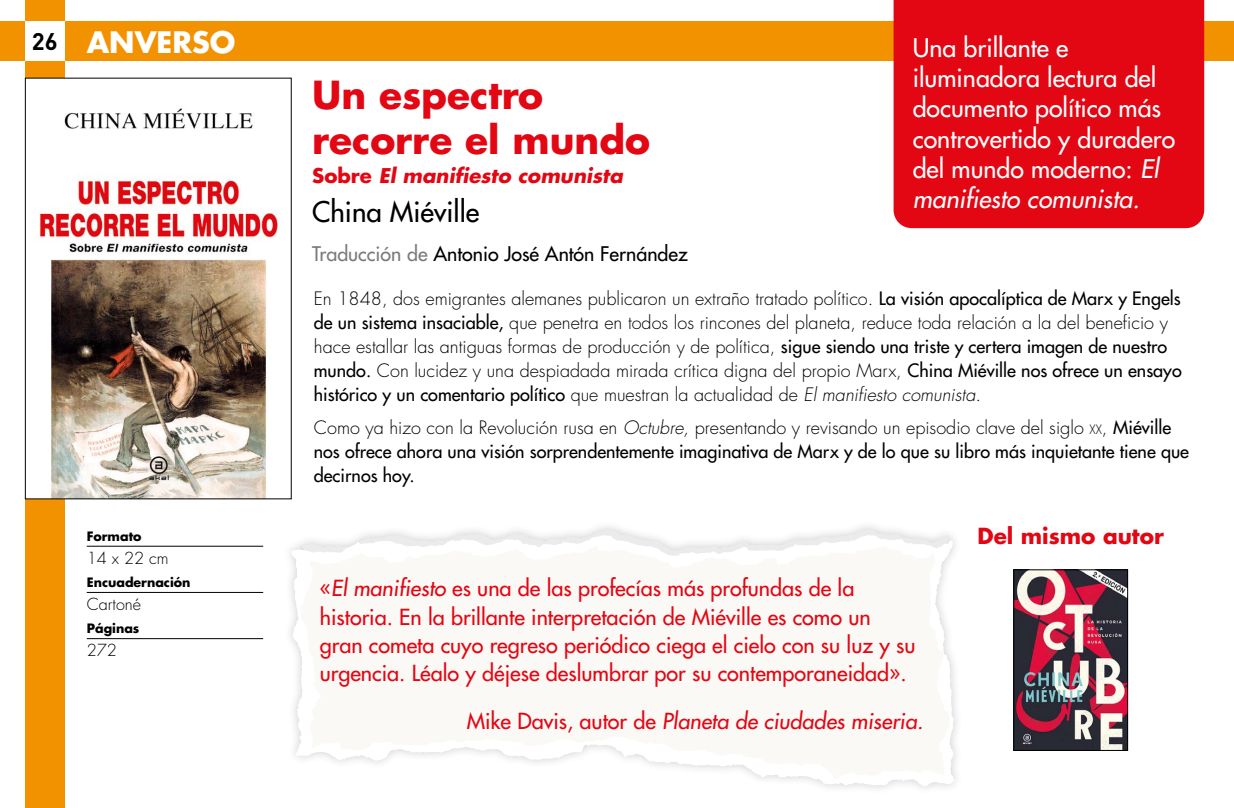
<style>
.page{position:relative;width:1234px;height:808px;background:#fff}
.page>*{position:absolute;margin:0;border:0;box-sizing:border-box;transform-origin:0 0}
.t1{font:700 37.65px/45.2px "Futura Std";color:#e30613}
.t2{font:700 28.8px "Futura Std";color:#fff}
.t3{font:500 27.75px "Futura Std";color:#000}
.t4{font:500 25.05px/30.3px "Futura Std";color:#fff}
.t5{font:500 21.6px/28.3px "Futura Std";color:#e30613}
.t6{font:700 21.6px "Futura Std";color:#e30613}
.t7{font:italic 700 19.8px "Futura Std";color:#e30613}
.t8{font:500 19.65px "Futura Std";color:#000}
.t9{font:300 18px/24px "Futura Std";color:#000}
.t10{font:500 18px/24px "Futura Std";color:#000}
.t11{font:300 16.2px "Futura Std";color:#000}
.t12{font:700 12.6px "Futura Std";color:#000}
.s1{font-family:"DIN Pro";font-size:23.7px;color:#000}
.s2{font-style:normal}
.s3{color:#7c7b7b}
.s4{font-style:italic}
.s5{font-weight:500}
.s6{font-weight:300}
.s7{font-weight:300;font-style:italic}
.s8{font-weight:300;font-size:12.6px}
</style>
<div class="page">
<svg style="left:290px;top:534px;width:664px;height:252px"></svg>
<svg style="left:298px;top:545px;width:652px;height:235px;fill:#fbf9f6"></svg>
<div style="left:0;top:21px;width:1233px;height:40px;background:#f39200"></div>
<div style="left:25px;top:0;width:39px;height:808px;background:#f39200"></div>
<div style="left:25px;top:21px;width:39px;height:40px;background:#fff"></div>
<hr style="left:87px;top:546px;width:176px;height:1px;background:#000">
<hr style="left:87px;top:592px;width:176px;height:1px;background:#000">
<hr style="left:87px;top:638px;width:176px;height:1px;background:#000">
<img style="left:27px;top:80px;width:251px;height:417px">
<div style="left:25px;top:78px;width:266px;height:421px;border:1px solid #000"></div>
<img style="left:1015px;top:572px;width:110px;height:177px">
<div style="left:1013px;top:570px;width:114px;height:181px;border:1px solid #000"></div>
<div style="left:893px;top:0;width:310px;height:228px;background:#e30613"></div>
<h2 class="t2" style="left:32px;top:23px;width:205px"><span class="s1">26</span> ANVERSO</h2>
<p class="t12" style="left:87px;top:528px;width:56px">Formato</p>
<p class="t11" style="left:87px;top:548px;width:83px">14 x 22 cm</p>
<p class="t12" style="left:87px;top:574px;width:105px">Encuadernación</p>
<p class="t11" style="left:87px;top:594px;width:56px">Cartoné</p>
<p class="t12" style="left:87px;top:620px;width:54px">Páginas</p>
<p class="t11" style="left:87px;top:641px;width:32px">272</p>
<h1 class="t1" style="left:312px;top:72px;width:339px">Un espectro recorre el mundo</h1>
<p class="t7" style="left:312px;top:163px;width:312px"><span class="s2">Sobre</span> El manifiesto comunista</p>
<h3 class="t3" style="left:312px;top:195px;width:169px">China Miéville</h3>
<p class="t8" style="left:312px;top:241px;width:377px"><span class="s3">Traducción de</span> Antonio José Antón Fernández</p>
<h3 class="t4" style="left:912px;top:32px;width:264px">Una brillante e iluminadora lectura del documento político más controvertido y duradero del mundo moderno: <span class="s4">El manifiesto comunista.</span></h3>
<p class="t9" style="left:314px;top:287px;width:869px">En 1848, dos emigrantes alemanes publicaron un extraño tratado político. <span class="s5">La visión apocalíptica de Marx y Engels de un sistema insaciable,</span> que penetra en todos los rincones del planeta, reduce toda relación a la del beneficio y hace estallar las antiguas formas de producción y de política, <span class="s5">sigue siendo una triste y certera imagen de nuestro mundo.</span> Con lucidez y una despiadada mirada crítica digna del propio Marx, <span class="s5">China Miéville nos ofrece un ensayo histórico y un comentario político</span> que muestran la actualidad de <span class="s4">El manifiesto comunista.</span></p>
<p class="t10" style="left:314px;top:415px;width:876px"><span class="s6">Como ya hizo con la Revolución rusa en</span> <span class="s7">Octubre,</span> <span class="s6">presentando y revisando un episodio clave del siglo</span> <span class="s8">xx</span><span class="s6">,</span> Miéville nos ofrece ahora una visión sorprendentemente imaginativa de Marx y de lo que su libro más inquietante tiene que decirnos hoy.</p>
<p class="t6" style="left:977px;top:522px;width:188px">Del mismo autor</p>
<p class="t5" style="left:320px;top:574px;width:597px">«El manifiesto es una de las profecías más profundas de la historia. En la brillante interpretación de Miéville es como un gran cometa cuyo regreso periódico ciega el cielo con su luz y su urgencia. Léalo y déjese deslumbrar por su contemporaneidad».</p>
<p class="t5" style="left:466px;top:707px;width:461px">M i ke Davi s , a u to r d e Planeta de ciudades miseria.</p>
</div>
